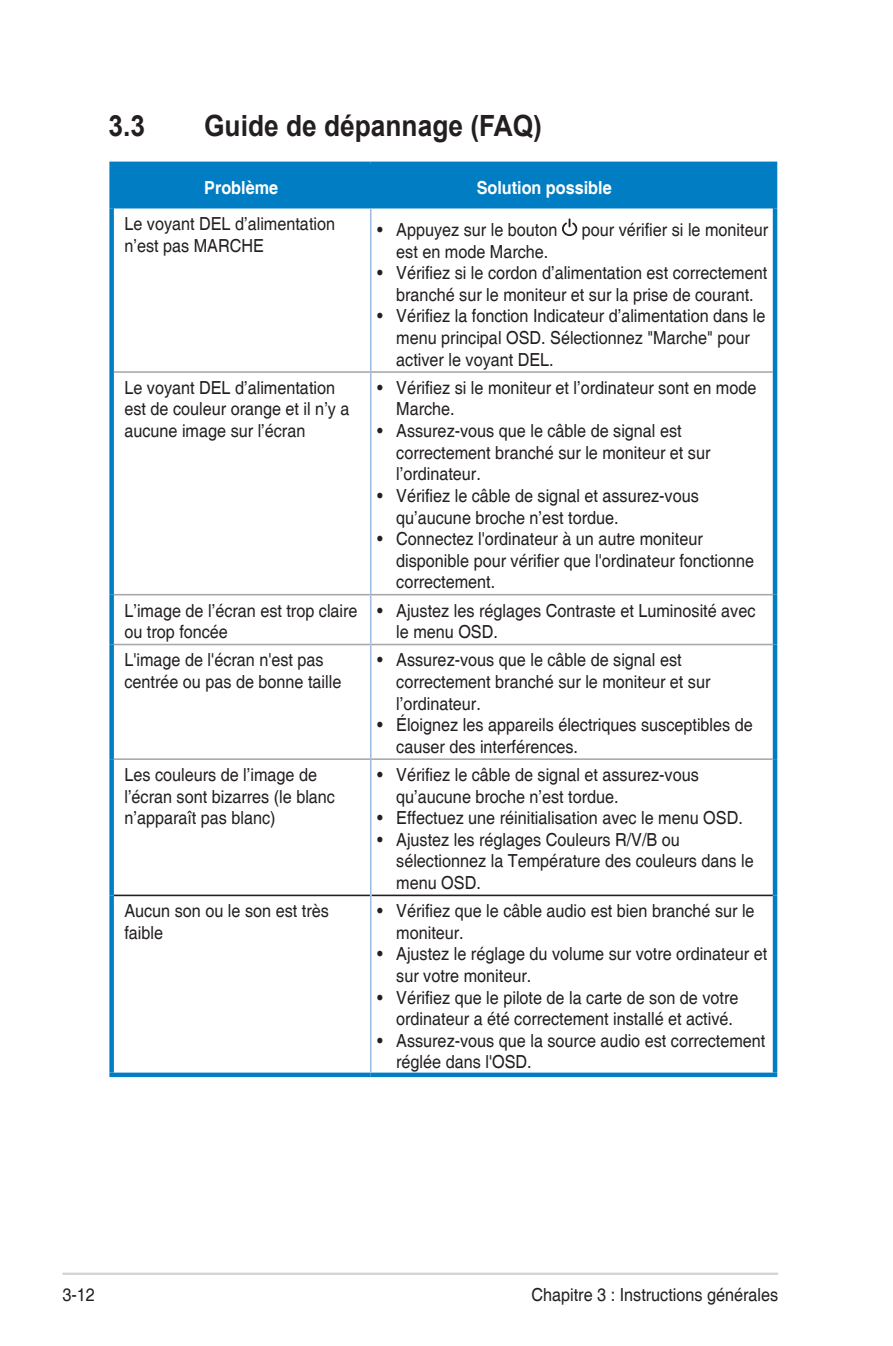
<style>
.page{position:relative;width:893px;height:1346px;background:#fff}
.page>*{position:absolute;margin:0;border:0;box-sizing:border-box;transform-origin:0 0}
.Heading_1{font:700 29.25px "Arial";color:#231f20;scale:.9 1}
.Table_Text_-new{font:18px/21.6px "Helvetica";color:#231f20;scale:.9 1}
.Table_Text_-new-2{font:700 18px "Helvetica";color:#fff;scale:.9 1}
</style>
<div class="page">
<hr style="left:63px;top:1272px;width:715px;height:3px;background:#d1d2d4">
<div style="left:114px;top:166px;width:659px;height:42px;background:#007dc3"></div>
<div style="left:109px;top:208px;width:5px;height:164px;background:#007dc3"></div>
<hr style="left:773px;top:208px;width:4px;height:164px;background:#007dc3">
<div style="left:109px;top:372px;width:5px;height:223px;background:#007dc3"></div>
<hr style="left:773px;top:372px;width:4px;height:223px;background:#007dc3">
<div style="left:109px;top:595px;width:5px;height:49px;background:#007dc3"></div>
<hr style="left:773px;top:595px;width:4px;height:49px;background:#007dc3">
<div style="left:109px;top:644px;width:5px;height:115px;background:#007dc3"></div>
<hr style="left:773px;top:644px;width:4px;height:115px;background:#007dc3">
<div style="left:109px;top:759px;width:5px;height:136px;background:#007dc3"></div>
<hr style="left:773px;top:759px;width:4px;height:136px;background:#007dc3">
<div style="left:109px;top:895px;width:5px;height:177px;background:#007dc3"></div>
<hr style="left:773px;top:895px;width:4px;height:177px;background:#007dc3">
<div style="left:109px;top:1072px;width:262px;height:5px;background:#007dc3"></div>
<div style="left:371px;top:1072px;width:406px;height:5px;background:#007dc3"></div>
<hr style="left:114px;top:894px;width:256px;height:2px;background:#231f20">
<hr style="left:372px;top:894px;width:401px;height:2px;background:#231f20">
<hr style="left:109px;top:162px;width:262px;height:4px;background:#007dc3">
<div style="left:109px;top:166px;width:5px;height:42px;background:#007dc3"></div>
<hr style="left:371px;top:162px;width:406px;height:4px;background:#007dc3">
<hr style="left:773px;top:166px;width:4px;height:42px;background:#007dc3">
<hr style="left:370px;top:208px;width:2px;height:163px;background:#9fbde2">
<hr style="left:114px;top:371px;width:257px;height:2px;background:#a8a9ad">
<hr style="left:370px;top:373px;width:2px;height:221px;background:#9fbde2">
<hr style="left:371px;top:371px;width:402px;height:2px;background:#a8a9ad">
<hr style="left:114px;top:594px;width:257px;height:1px;background:#a8a9ad">
<hr style="left:370px;top:595px;width:2px;height:49px;background:#9fbde2">
<hr style="left:371px;top:594px;width:402px;height:1px;background:#a8a9ad">
<hr style="left:114px;top:644px;width:257px;height:1px;background:#a8a9ad">
<hr style="left:370px;top:645px;width:2px;height:113px;background:#9fbde2">
<hr style="left:371px;top:644px;width:402px;height:1px;background:#a8a9ad">
<hr style="left:114px;top:758px;width:257px;height:2px;background:#a8a9ad">
<hr style="left:370px;top:760px;width:2px;height:135px;background:#9fbde2">
<hr style="left:371px;top:758px;width:402px;height:2px;background:#a8a9ad">
<hr style="left:370px;top:895px;width:2px;height:177px;background:#9fbde2">
<svg style="left:562px;top:218px;width:15px;height:18px"></svg>
<p class="Heading_1" style="left:108px;top:105px;width:42px">3.3</p>
<p class="Heading_1" style="left:204px;top:105px;width:377px">Guide de dépannage (FAQ)</p>
<p class="Table_Text_-new-2" style="left:204px;top:177px;width:84px">Problème</p>
<p class="Table_Text_-new-2" style="left:477px;top:177px;width:152px">Solution possible</p>
<p class="Table_Text_-new" style="left:124px;top:214px;width:236px">Le voyant DEL d’alimentation n’est pas MARCHE</p>
<p class="Table_Text_-new" style="left:377px;top:220px;width:202px">• Appuyez sur le bouton</p>
<p class="Table_Text_-new" style="left:582px;top:220px;width:209px">pour vérifier si le moniteur</p>
<p class="Table_Text_-new" style="left:396px;top:241px;width:171px">est en mode Marche.</p>
<p class="Table_Text_-new" style="left:377px;top:263px;width:435px;text-align:center">• Vérifiez si le cordon d’alimentation est correctement branché sur le moniteur et sur la prise de courant.</p>
<p class="Table_Text_-new" style="left:396px;top:306px;width:412px;text-indent:-19px">• Vérifiez la fonction Indicateur d’alimentation dans le menu principal OSD. Sélectionnez "Marche" pour activer le voyant DEL.</p>
<p class="Table_Text_-new" style="left:124px;top:377px;width:252px">Le voyant DEL d’alimentation est de couleur orange et il n’y a aucune image sur l’écran</p>
<p class="Table_Text_-new" style="left:396px;top:377px;width:402px;text-indent:-19px">• Vérifiez si le moniteur et l’ordinateur sont en mode<br>Marche.</p>
<p class="Table_Text_-new" style="left:396px;top:421px;width:351px;text-indent:-19px">• Assurez-vous que le câble de signal est correctement branché sur le moniteur et sur l’ordinateur.</p>
<p class="Table_Text_-new" style="left:396px;top:485px;width:338px;text-indent:-19px">• Vérifiez le câble de signal et assurez-vous qu’aucune broche n’est tordue.</p>
<p class="Table_Text_-new" style="left:396px;top:529px;width:399px;text-indent:-19px">• Connectez l'ordinateur à un autre moniteur disponible pour vérifier que l'ordinateur fonctionne correctement.</p>
<p class="Table_Text_-new" style="left:124px;top:600px;width:261px">L’image de l’écran est trop claire ou trop foncée</p>
<p class="Table_Text_-new" style="left:396px;top:600px;width:401px;text-indent:-19px">• Ajustez les réglages Contraste et Luminosité avec le menu OSD.</p>
<p class="Table_Text_-new" style="left:124px;top:650px;width:243px">L'image de l'écran n'est pas centrée ou pas de bonne taille</p>
<p class="Table_Text_-new" style="left:396px;top:650px;width:351px;text-indent:-19px">• Assurez-vous que le câble de signal est correctement branché sur le moniteur et sur l’ordinateur.</p>
<p class="Table_Text_-new" style="left:396px;top:715px;width:398px;text-indent:-19px">• Éloignez les appareils électriques susceptibles de causer des interférences.</p>
<p class="Table_Text_-new" style="left:124px;top:764px;width:236px">Les couleurs de l’image de l’écran sont bizarres (le blanc n’apparaît pas blanc)</p>
<p class="Table_Text_-new" style="left:396px;top:764px;width:338px;text-indent:-19px">• Vérifiez le câble de signal et assurez-vous qu’aucune broche n’est tordue.</p>
<p class="Table_Text_-new" style="left:377px;top:808px;width:408px">• Effectuez une réinitialisation avec le menu OSD.</p>
<p class="Table_Text_-new" style="left:396px;top:829px;width:399px;text-indent:-19px">• Ajustez les réglages Couleurs R/V/B ou sélectionnez la Température des couleurs dans le menu OSD.</p>
<p class="Table_Text_-new" style="left:124px;top:901px;width:229px">Aucun son ou le son est très faible</p>
<p class="Table_Text_-new" style="left:396px;top:901px;width:400px;text-indent:-19px">• Vérifiez que le câble audio est bien branché sur le moniteur.</p>
<p class="Table_Text_-new" style="left:396px;top:944px;width:414px;text-indent:-19px">• Ajustez le réglage du volume sur votre ordinateur et sur votre moniteur.</p>
<p class="Table_Text_-new" style="left:396px;top:987px;width:382px;text-indent:-19px">• Vérifiez que le pilote de la carte de son de votre ordinateur a été correctement installé et activé.</p>
<p class="Table_Text_-new" style="left:396px;top:1030px;width:412px;text-indent:-19px">• Assurez-vous que la source audio est correctement réglée dans l'OSD.</p>
<p class="Table_Text_-new" style="left:63px;top:1284px;width:38px">3-12</p>
<p class="Table_Text_-new" style="left:531px;top:1284px;width:276px">Chapitre 3 : Instructions générales</p>
</div>
